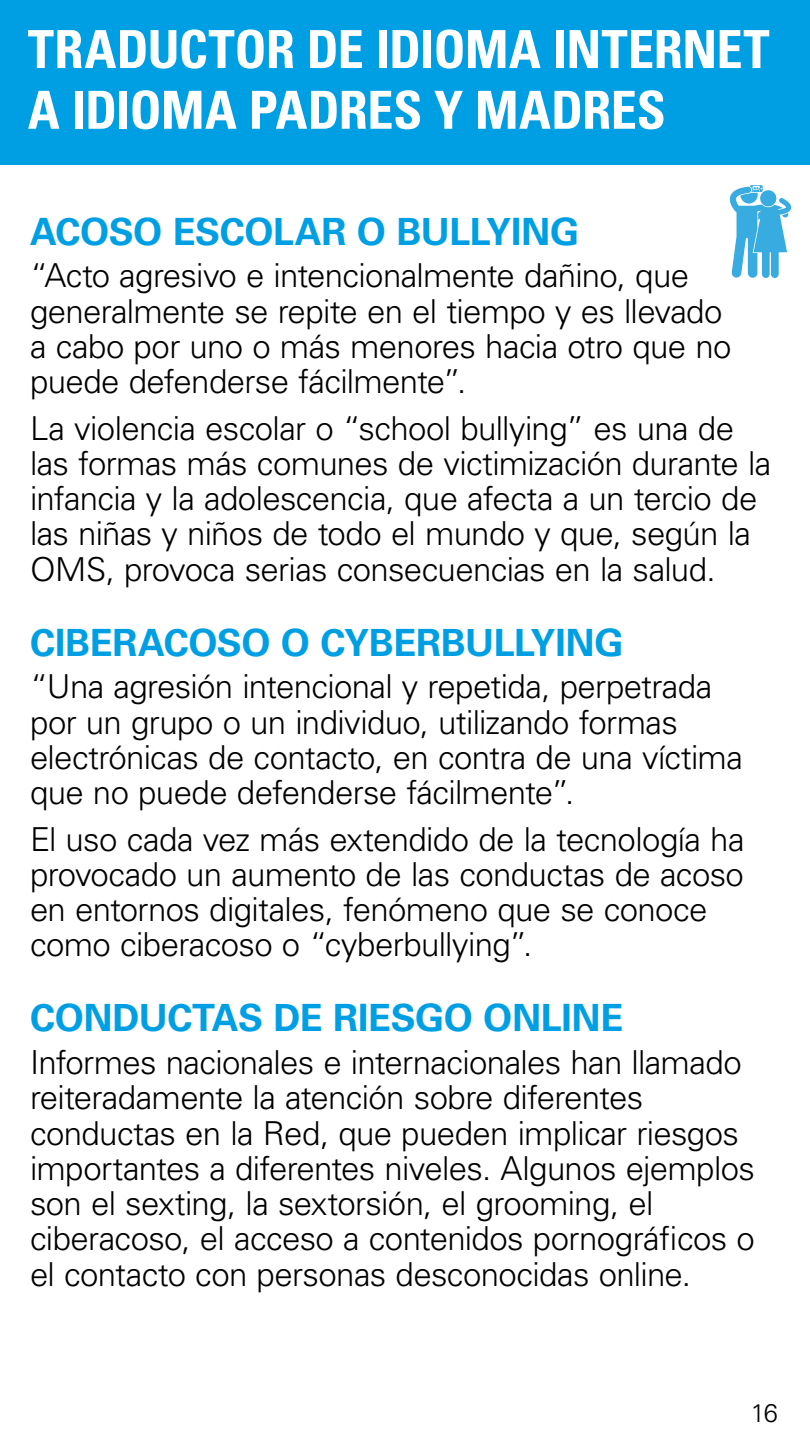
<style>
.page{position:relative;width:810px;height:1440px;background:#fff}
.page>*{position:absolute;margin:0;border:0;box-sizing:border-box;transform-origin:0 0}
.t1{font:700 condensed 52.5px/60.8px "Univers LT Std";letter-spacing:-.01em;color:#fff}
.t2{font:700 37.5px "Univers LT Std";letter-spacing:-.01em;color:#009fe3}
.t3{font:300 33px/35.2px "Univers LT Std";letter-spacing:-.02em;color:#000}
.t4{font:300 25.5px "Univers LT Std";color:#000}
</style>
<div class="page">
<div style="left:0;top:0;width:810px;height:164px;background:#009fe3"></div>
<svg style="left:730px;top:185px;width:61px;height:93px"></svg>
<h1 class="t1" style="left:28px;top:19px;width:743px">TRADUCTOR DE IDIOMA INTERNET<br>A IDIOMA PADRES Y MADRES</h1>
<p class="t2" style="left:30px;top:210px;width:551px">ACOSO ESCOLAR O BULLYING</p>
<p class="t3" style="left:30px;top:258px;width:703px">“Acto agresivo e intencionalmente dañino, que generalmente se repite en el tiempo y es llevado a cabo por uno o más menores hacia otro que no puede defenderse fácilmente”.</p>
<p class="t3" style="left:30px;top:410px;width:743px">La violencia escolar o “school bullying” es una de las formas más comunes de victimización durante la infancia y la adolescencia, que afecta a un tercio de las niñas y niños de todo el mundo y que, según la OMS, provoca serias consecuencias en la salud.</p>
<p class="t2" style="left:30px;top:621px;width:595px">CIBERACOSO O CYBERBULLYING</p>
<p class="t3" style="left:30px;top:669px;width:714px">“Una agresión intencional y repetida, perpetrada por un grupo o un individuo, utilizando formas electrónicas de contacto, en contra de una víctima que no puede defenderse fácilmente”.</p>
<p class="t3" style="left:30px;top:821px;width:716px">El uso cada vez más extendido de la tecnología ha provocado un aumento de las conductas de acoso en entornos digitales, fenómeno que se conoce como ciberacoso o “cyberbullying”.</p>
<p class="t2" style="left:30px;top:996px;width:595px">CONDUCTAS DE RIESGO ONLINE</p>
<p class="t3" style="left:30px;top:1045px;width:727px">Informes nacionales e internacionales han llamado reiteradamente la atención sobre diferentes conductas en la Red, que pueden implicar riesgos importantes a diferentes niveles. Algunos ejemplos son el sexting, la sextorsión, el grooming, el ciberacoso, el acceso a contenidos pornográficos o el contacto con personas desconocidas online.</p>
<p class="t4" style="left:751px;top:1398px;width:28px">16</p>
</div>
